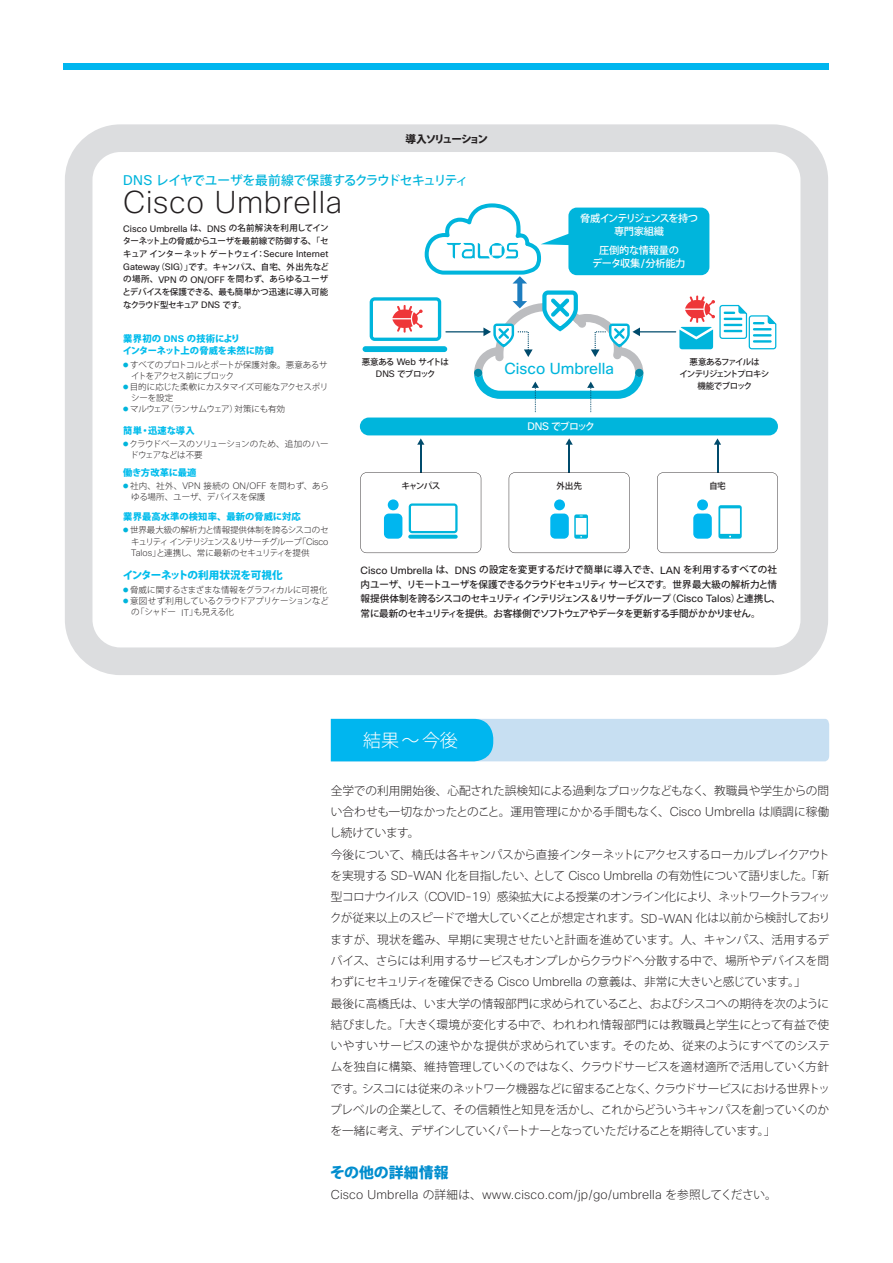
<style>
.page{position:relative;width:893px;height:1263px;background:#fff}
.page>*{position:absolute;margin:0;border:0;box-sizing:border-box;transform-origin:0 0}
.t1{font:200 30.75px "Cisco Sans";letter-spacing:.025em;color:#231f20}
.t2{font:18px "Koz Go Pr 6 N Light 90 pv RKSJ H";color:#fff}
.t3{font:15.45px "Cisco Sans";color:#00b5dc}
.t4{font:14.85px "Koz Go Pr 6 N Heavy 90 pv RKSJ H";color:#008dce}
.t5{font:12.75px "Koz Go Pr 6 N Medium 90 pv RKSJ H";letter-spacing:-.035em;color:#00b5dc}
.t6{font:200 12.45px "Cisco Sans";letter-spacing:.015em;color:#231f20}
.t7{font:11.7px/21.3px "Koz Go Pr 6 N Light 90 pv RKSJ H";letter-spacing:-.025em;color:#231f20}
.t8{font:10.65px "Koz Go Pr 6 N Heavy 90 pv RKSJ H";letter-spacing:-.04em;color:#01bcec}
.t9{font:10.65px "Koz Go Pr 6 N Heavy 90 pv RKSJ H";letter-spacing:-.165em;color:#231f20}
.t10{font:10.2px/13.4px "Koz Go Pr 6 N Medium 90 pv RKSJ H";letter-spacing:-.085em;color:#fff;text-align:center}
.t11{font:10.2px/13.4px "Koz Go Pr 6 N Medium 90 pv RKSJ H";letter-spacing:-.04em;color:#fff;text-align:center}
.t12{font:9.9px "Koz Go Pr 6 N Medium 90 pv RKSJ H";letter-spacing:-.135em;color:#fff}
.t13{font:9.6px/14.4px "Koz Go Pr 6 N Medium 90 pv RKSJ H";letter-spacing:-.04em;color:#231f20}
.t14{font:9.3px/12.1px "Koz Go Pr 6 N Heavy 90 pv RKSJ H";letter-spacing:.005em;color:#01bcec}
.t15{font:9.3px "Koz Go Pr 6 N Heavy 90 pv RKSJ H";letter-spacing:-.02em;color:#01bcec}
.t16{font:9.15px "Cisco Sans";color:#231f20}
.t17{font:8.7px "Koz Go Pr 6 N Medium 90 pv RKSJ H";letter-spacing:-.065em;color:#231f20}
.t18{font:8.55px/11.1px "Koz Go Pr 6 N Light 90 pv RKSJ H";letter-spacing:-.03em;color:#231f20}
.t19{font:8.55px/12.8px "Koz Go Pr 6 N Medium 90 pv RKSJ H";letter-spacing:-.055em;color:#231f20;text-align:justify}
.t20{font:8.55px/11.1px "Koz Go Pr 6 N Light 90 pv RKSJ H";letter-spacing:.01em;color:#231f20}
.t21{font:8.55px/11.7px "Koz Go Pr 6 N Medium 90 pv RKSJ H";letter-spacing:-.11em;color:#231f20;text-align:center}
.t22{font:8.55px "Koz Go Pr 6 N Light 90 pv RKSJ H";letter-spacing:-.01em;color:#231f20}
.t23{font:8.55px/11.7px "Koz Go Pr 6 N Medium 90 pv RKSJ H";letter-spacing:-.09em;color:#231f20;text-align:center}
.s1{font-family:"Cisco Sans";font-size:13.65px}
.s2{font-family:"Koz Go Pr 6 N Medium 90 pv RKSJ H";font-size:8.55px}
.s3{font-family:"Cisco Sans";font-size:9.15px}
.s4{font-family:"Cisco Sans";font-size:10.95px}
.s5{font-family:"Cisco Sans";font-weight:700}
.s6{font-size:5.25px;color:#00b5dc}
.s7{font-family:"Cisco Sans";font-weight:200;font-size:9.15px}
.s8{font-family:"Cisco Sans";font-size:10.65px}
.s9{font-family:"Cisco Sans";font-size:10.2px}
.s10{font-family:"Cisco Sans";font-weight:200;font-size:12.45px}
.s11{font-family:"Koz Go Pr 6 N Light 90 pv RKSJ H";font-weight:400;font-size:11.7px}
</style>
<div class="page">
<div style="left:64px;top:64px;width:765px;height:6px;background:#00b6ef"></div>
<svg style="left:65px;top:124px;width:763px;height:551px"></svg>
<div style="left:360px;top:417px;width:418px;height:18px;background:#00b5dc;border-radius:9px"></div>
<div style="left:568px;top:208px;width:141px;height:67px;background:#00b5dc;border-radius:8px"></div>
<div style="left:362px;top:346px;width:85px;height:6px;background:#00b5dc;border-radius:3px"></div>
<hr style="left:638px;top:331px;width:38px;height:1px;background:#004b6c">
<svg style="left:679px;top:295px;width:97px;height:54px"></svg>
<svg style="left:370px;top:203px;width:273px;height:209px"></svg>
<svg style="left:360px;top:438px;width:121px;height:115px"></svg>
<svg style="left:509px;top:438px;width:121px;height:115px"></svg>
<svg style="left:657px;top:438px;width:121px;height:115px"></svg>
<svg style="left:331px;top:719px;width:498px;height:42px"></svg>
<p class="t9" style="left:406px;top:135px;width:84px">導入ソリューション</p>
<p class="t5" style="left:123px;top:176px;width:346px"><span class="s1">DNS</span> レイヤでユーザを最前線で保護するクラウドセキュリティ</p>
<h1 class="t1" style="left:123px;top:192px;width:220px">Cisco Umbrella</h1>
<p class="t16" style="left:123px;top:223px;width:207px">Cisco Umbrella <span class="s2">は、</span>DNS <span class="s2">の名前解決を利用してイン</span></p>
<p class="t19" style="left:122px;top:236px;width:208px">ターネット上の脅威からユーザを最前線で防御する、「セキュアインターネットゲートウェイ：<span class="s3">Secure Internet Gateway</span>（<span class="s3">SIG</span>）」です。キャンパス、自宅、外出先などの場所、<span class="s3">VPN</span> の <span class="s3">ON/OFF</span> を問わず、あらゆるユーザとデバイスを保護できる、最も簡単かつ迅速に導入可能なクラウド型セキュア <span class="s3">DNS</span> です。</p>
<p class="t10" style="left:580px;top:213px;width:119px">脅威インテリジェンスを持つ専門家組織</p>
<p class="t11" style="left:592px;top:245px;width:95px">圧倒的な情報量の<br>データ収集<span class="s4">/</span>分析能力</p>
<p class="t14" style="left:123px;top:334px;width:152px">業界初の <span class="s5">DNS</span> の技術により<br>インターネット上の脅威を未然に防御</p>
<p class="t18" style="left:131px;top:360px;width:198px;text-indent:-8px"><span class="s6">●</span> すべてのプロトコルとポートが保護対象。悪意あるサイトをアクセス前にブロック</p>
<p class="t18" style="left:131px;top:382px;width:199px;text-indent:-8px"><span class="s6">●</span> 目的に応じた柔軟にカスタマイズ可能なアクセスポリシーを設定</p>
<p class="t18" style="left:123px;top:405px;width:163px"><span class="s6">●</span> マルウェア（ランサムウェア）対策にも有効</p>
<p class="t14" style="left:123px;top:425px;width:73px">簡単・迅速な導入</p>
<p class="t18" style="left:130px;top:439px;width:200px;text-indent:-7px"><span class="s6">●</span>クラウドベースのソリューションのため、追加のハードウェアなどは不要</p>
<p class="t15" style="left:123px;top:469px;width:75px">働き方改革に最適</p>
<p class="t20" style="left:131px;top:482px;width:199px;text-indent:-8px"><span class="s6">●</span> 社内、社外、<span class="s7">VPN</span> 接続の <span class="s7">ON/OFF</span> を問わず、あらゆる場所、ユーザ、デバイスを保護</p>
<p class="t14" style="left:123px;top:511px;width:179px">業界最高水準の検知率、最新の脅威に対応</p>
<p class="t18" style="left:131px;top:526px;width:199px;text-align:justify;text-indent:-8px"><span class="s6">●</span> 世界最大級の解析力と情報提供体制を誇るシスコのセキュリティインテリジェンス＆リサーチグループ「<span class="s7">Cisco Talos</span>」と連携し、常に最新のセキュリティを提供</p>
<p class="t8" style="left:123px;top:571px;width:161px">インターネットの利用状況を可視化</p>
<p class="t22" style="left:123px;top:587px;width:205px"><span class="s6">●</span> 脅威に関するさまざまな情報をグラフィカルに可視化</p>
<p class="t18" style="left:131px;top:597px;width:199px;text-indent:-8px"><span class="s6">●</span> 意図せず利用しているクラウドアプリケーションなどの「シャドー <span class="s7">IT</span>」も見える化</p>
<p class="t23" style="left:362px;top:357px;width:89px">悪意ある <span class="s3">Web</span> サイトは<br><span class="s3">DNS</span> でブロック</p>
<p class="t21" style="left:679px;top:357px;width:91px">悪意あるファイルは<br>インテリジェントプロキシ機能でブロック</p>
<p class="t12" style="left:527px;top:423px;width:69px"><span class="s8">DNS</span> でブロック</p>
<h3 class="t3" style="left:505px;top:360px;width:111px">Cisco Umbrella</h3>
<p class="t17" style="left:401px;top:482px;width:40px">キャンパス</p>
<p class="t17" style="left:556px;top:482px;width:27px">外出先</p>
<p class="t17" style="left:709px;top:482px;width:18px">自宅</p>
<p class="t13" style="left:361px;top:564px;width:422px"><span class="s9">Cisco Umbrella</span> は、<span class="s9">DNS</span> の設定を変更するだけで簡単に導入でき、<span class="s9">LAN</span> を利用するすべての社内ユーザ、リモートユーザを保護できるクラウドセキュリティサービスです。世界最大級の解析力と情報提供体制を誇るシスコのセキュリティインテリジェンス＆リサーチグループ（<span class="s9">Cisco Talos</span>）と連携し、常に最新のセキュリティを提供。お客様側でソフトウェアやデータを更新する手間がかかりません。</p>
<h2 class="t2" style="left:363px;top:733px;width:96px">結果～今後</h2>
<p class="t7" style="left:330px;top:781px;width:502px">全学での利用開始後、心配された誤検知による過剰なブロックなどもなく、教職員や学生からの問い合わせも一切なかったとのこと。運用管理にかかる手間もなく、<span class="s10">Cisco Umbrella</span> は順調に稼働し続けています。<br>今後について、楠氏は各キャンパスから直接インターネットにアクセスするローカルブレイクアウトを実現する <span class="s10">SD-WAN</span> 化を目指したい、として <span class="s10">Cisco Umbrella</span> の有効性について語りました。「新型コロナウイルス（<span class="s10">COVID-19</span>）感染拡大による授業のオンライン化により、ネットワークトラフィックが従来以上のスピードで増大していくことが想定されます。<span class="s10">SD-WAN</span> 化は以前から検討しておりますが、現状を鑑み、早期に実現させたいと計画を進めています。人、キャンパス、活用するデバイス、さらには利用するサービスもオンプレからクラウドへ分散する中で、場所やデバイスを問わずにセキュリティを確保できる <span class="s10">Cisco Umbrella</span> の意義は、非常に大きいと感じています。」<br>最後に高橋氏は、いま大学の情報部門に求められていること、およびシスコへの期待を次のように結びました。「大きく環境が変化する中で、われわれ情報部門には教職員と学生にとって有益で使いやすいサービスの速やかな提供が求められています。そのため、従来のようにすべてのシステムを独自に構築、維持管理していくのではなく、クラウドサービスを適材適所で活用していく方針です。シスコには従来のネットワーク機器などに留まることなく、クラウドサービスにおける世界トップレベルの企業として、その信頼性と知見を活かし、これからどういうキャンパスを創っていくのかを一緒に考え、デザインしていくパートナーとなっていただけることを期待しています。」</p>
<p class="t4" style="left:330px;top:1167px;width:120px">その他の詳細情報</p>
<p class="t6" style="left:331px;top:1190px;width:448px">Cisco Umbrella <span class="s11">の詳細は、</span>www.cisco.com/jp/go/umbrella <span class="s11">を参照してください。</span></p>
</div>
